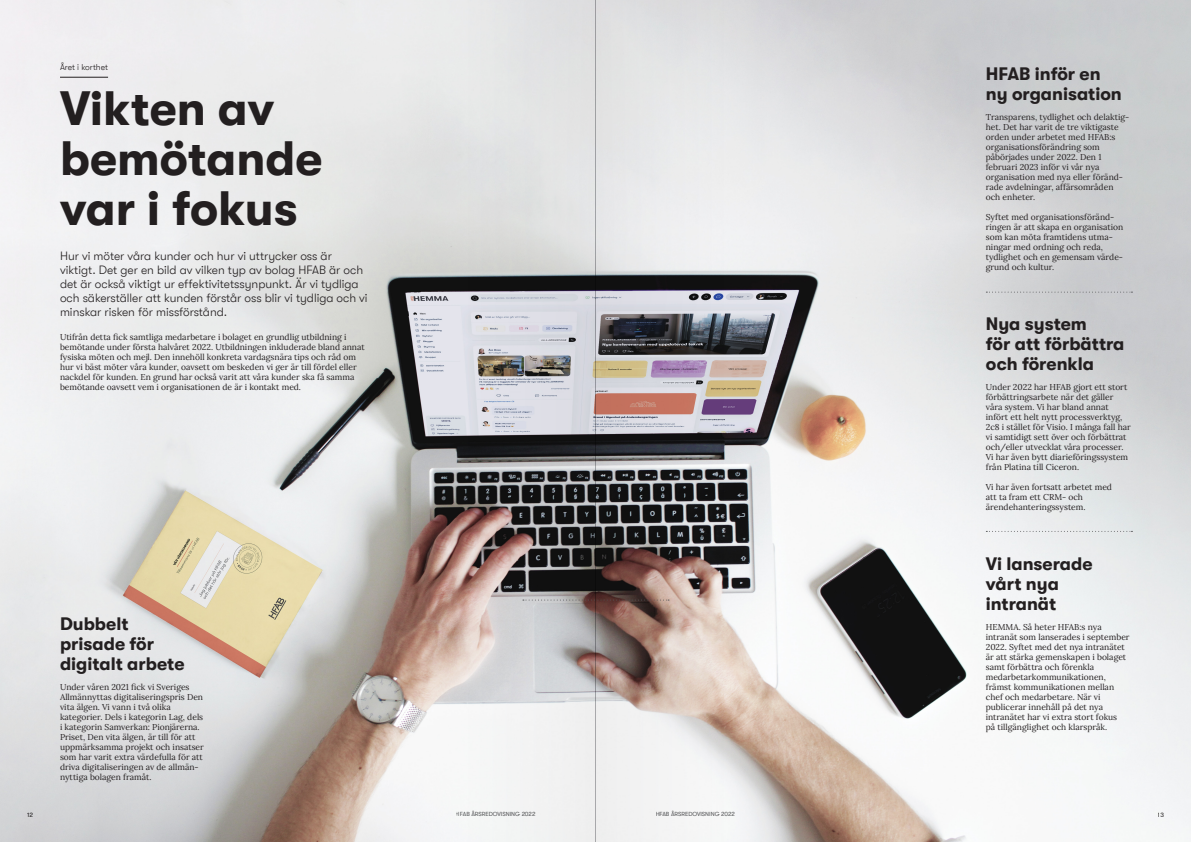
<style>
.page{position:relative;width:1191px;height:842px;background:#fff}
.page>*{position:absolute;margin:0;border:0;box-sizing:border-box;transform-origin:0 0}
.Stor_rubrik{font:700 48px/50px "GT Walsheim";color:#231f20}
.Rubrik_2{font:700 18px/20px "GT Walsheim";color:#231f20}
.Rubrik_3{font:300 12px/14px "GT Walsheim";color:#231f20}
._8_5_10_Brödtext{font:8.5px/10px "Lora";color:#231f20}
.Rubrik_2-2{font:8.5px/10px "Lora";color:#231f20}
._8_5_10_Brödtext_-_u{font:8.5px/10px "Lora";color:#231f20}
._8_5_10_Innehåll{font:300 8.5px "GT Walsheim";color:#231f20}
.t1{font:6.3px "GT Walsheim";color:#231f20}
.t2{font:6px "GT Walsheim";color:#57585a}
</style>
<div class="page">
<img style="left:0;top:0;width:1191px;height:842px">
<svg style="left:986px;top:292px;width:146px;height:1px"></svg>
<svg style="left:986px;top:531px;width:146px;height:1px"></svg>
<hr style="left:60px;top:77px;width:48px;height:1px;background:#231f20">
<svg style="left:380px;top:0;width:215px;height:842px"></svg>
<svg style="left:596px;top:0;width:214px;height:842px"></svg>
<hr style="left:595px;top:0;width:1px;height:842px;background:#bcbdc0">
<p class="_8_5_10_Innehåll" style="left:60px;top:62px;width:50px">Året i korthet</p>
<p class="Stor_rubrik" style="left:60px;top:84px;width:264px">Vikten av bemötande var i fokus</p>
<p class="Rubrik_3" style="left:60px;top:249px;width:309px">Hur vi möter våra kunder och hur vi uttrycker oss är viktigt. Det ger en bild av vilken typ av bolag HFAB är och det är också viktigt ur effektivitetssynpunkt. Är vi tydliga och säkerställer att kunden förstår oss blir vi tydliga och vi minskar risken för missförstånd.</p>
<p class="_8_5_10_Brödtext" style="left:60px;top:331px;width:306px">Utifrån detta fick samtliga medarbetare i bolaget en grundlig utbildning i bemötande under första halvåret 2022. Utbildningen inkluderade bland annat fysiska möten och mejl. Den innehöll konkreta vardagsnära tips och råd om hur vi bäst möter våra kunder, oavsett om beskeden vi ger är till fördel eller nackdel för kunden. En grund har också varit att våra kunder ska få samma bemötande oavsett vem i organisationen de är i kontakt med.</p>
<p class="Rubrik_2" style="left:60px;top:614px;width:126px">Dubbelt prisade för digitalt arbete</p>
<p class="_8_5_10_Brödtext_-_u" style="left:60px;top:681px;width:145px">Under våren 2021 fick vi Sveriges Allmännyttas digitaliseringspris Den vita älgen. Vi vann i två olika kategorier. Dels i kategorin Lag, dels i kategorin Samverkan: Pionjärerna.<br>Priset, Den vita älgen, är till för att uppmärksamma projekt och insatser som har varit extra värdefulla för att driva digitaliseringen av de allmän&shy;nyttiga bolagen framåt.</p>
<p class="Rubrik_2" style="left:985px;top:64px;width:138px">HFAB inför en ny organisation</p>
<p class="Rubrik_2-2" style="left:985px;top:111px;width:145px">Transparens, tydlighet och delaktig&shy;het. Det har varit de tre viktigaste orden under arbetet med HFAB:s organisationsförändring som påbörjades under 2022. Den 1 februari 2023 inför vi vår nya organisation med nya eller föränd&shy;rade avdelningar, affärsområden och enheter.</p>
<p class="Rubrik_2-2" style="left:985px;top:211px;width:139px">Syftet med organisationsföränd&shy;ringen är att skapa en organisation som kan möta framtidens utma&shy;ningar med ordning och reda, tydlighet och en gemensam värde&shy;grund och kultur.</p>
<p class="Rubrik_2" style="left:985px;top:314px;width:140px">Nya system<br>för att förbättra och förenkla</p>
<p class="_8_5_10_Brödtext" style="left:985px;top:381px;width:147px">Under 2022 har HFAB gjort ett stort förbättringsarbete när det gäller våra system. Vi har bland annat infört ett helt nytt processverktyg, 2c8 i stället för Visio. I många fall har vi samtidigt sett över och förbättrat och/eller utvecklat våra processer.<br>Vi har även bytt diarieföringssystem från Platina till Ciceron.</p>
<p class="_8_5_10_Brödtext" style="left:985px;top:481px;width:128px">Vi har även fortsatt arbetet med att ta fram ett CRM- och ärendehanteringssystem.</p>
<p class="Rubrik_2" style="left:985px;top:554px;width:108px">Vi lanserade vårt nya intranät</p>
<p class="Rubrik_2-2" style="left:985px;top:621px;width:145px">HEMMA. Så heter HFAB:s nya intranät som lanserades i september<br>2022. Syftet med det nya intranätet är att stärka gemenskapen i bolaget samt förbättra och förenkla medarbetarkommunikationen, främst kommunikationen mellan chef och medarbetare. När vi publicerar innehåll på det nya intranätet har vi extra stort fokus<br>på tillgänglighet och klarspråk.</p>
<p class="t1" style="left:27px;top:811px;width:8px">12</p>
<p class="t2" style="left:456px;top:811px;width:81px">HFAB ÅRSREDOVISNING 2022</p>
<p class="t2" style="left:655px;top:811px;width:81px">HFAB ÅRSREDOVISNING 2022</p>
<p class="t1" style="left:1158px;top:811px;width:7px">13</p>
</div>
